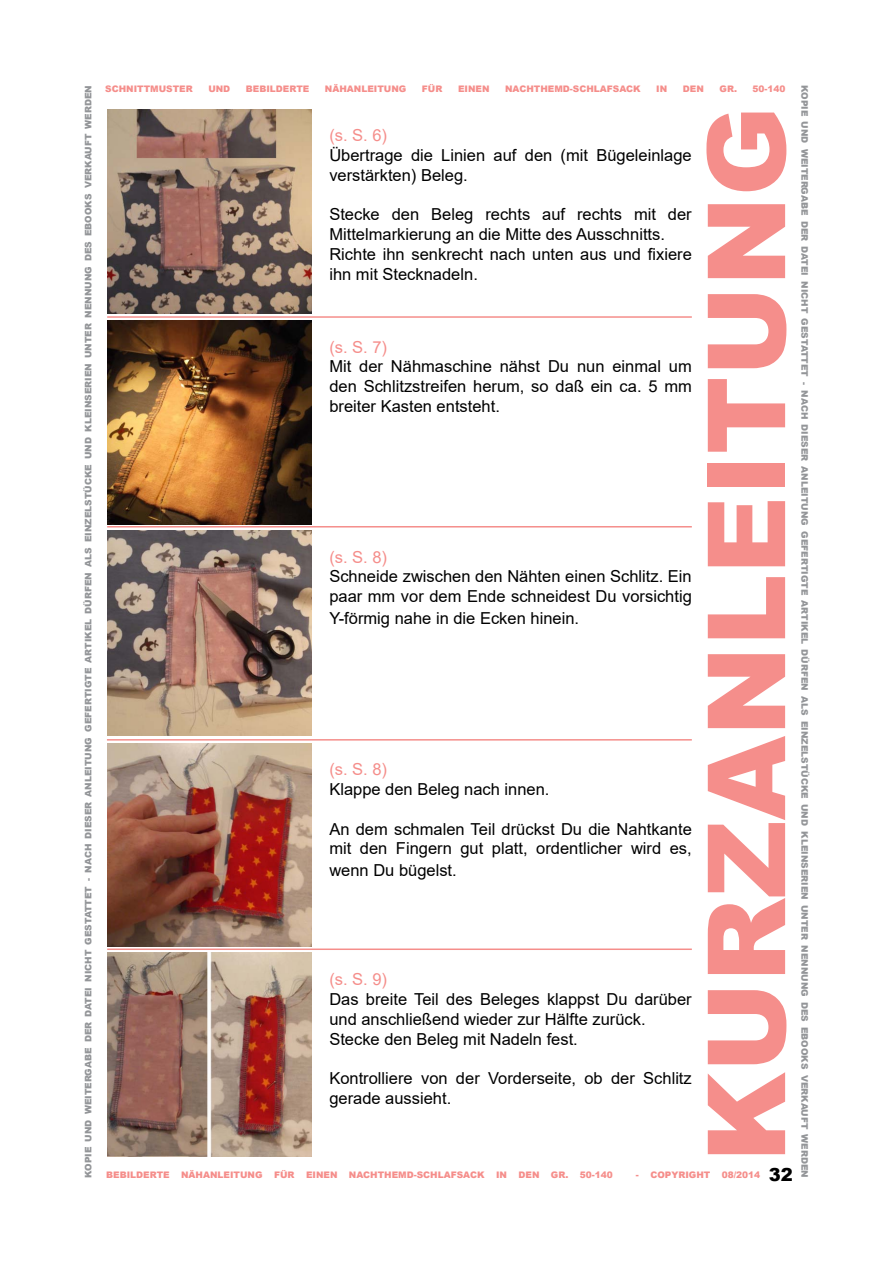
<style>
.page{position:relative;width:893px;height:1263px;background:#fff}
.page>*{position:absolute;margin:0;border:0;box-sizing:border-box;transform-origin:0 0}
.t1{font:900 108px "Arial";color:#f58e8b}
.t2{font:16.5px/19.8px "Arial";color:#000}
.t3{font:16.5px "Arial";color:#f58e8b}
.t4{font:900 9px "Arial";color:#939598}
.t5{font:900 9px "Arial";color:#f58e8b}
.s1{font-size:18px;color:#000}
</style>
<div class="page">
<img style="left:107px;top:109px;width:204px;height:205px">
<img style="left:107px;top:320px;width:204px;height:204px">
<img style="left:107px;top:531px;width:204px;height:205px">
<img style="left:107px;top:743px;width:204px;height:204px">
<img style="left:107px;top:952px;width:204px;height:204px">
<hr style="left:107px;top:316px;width:585px;height:2px;background:#f58e8b">
<hr style="left:107px;top:526px;width:585px;height:1px;background:#f58e8b">
<hr style="left:107px;top:739px;width:585px;height:1px;background:#f58e8b">
<hr style="left:107px;top:948px;width:585px;height:2px;background:#f58e8b">
<p class="t5" style="left:105px;top:82px;width:89px">SCHNITTMUSTER</p>
<p class="t5" style="left:208px;top:82px;width:23px">UND</p>
<p class="t5" style="left:246px;top:82px;width:65px">BEBILDERTE</p>
<p class="t5" style="left:325px;top:82px;width:83px">NÄHANLEITUNG</p>
<p class="t5" style="left:422px;top:82px;width:22px">FÜR</p>
<p class="t5" style="left:458px;top:82px;width:33px">EINEN</p>
<p class="t5" style="left:505px;top:82px;width:137px">NACHTHEMD-SCHLAFSACK</p>
<p class="t5" style="left:656px;top:82px;width:12px">IN</p>
<p class="t5" style="left:683px;top:82px;width:22px">DEN</p>
<p class="t5" style="left:719px;top:82px;width:68px">GR. 50-140</p>
<p class="t4" style="left:82px;top:1178px;width:1094px;rotate:-90deg">KOPIE UND WEITERGABE DER DATEI NICHT GESTATTET - NACH DIESER ANLEITUNG GEFERTIGTE ARTIKEL DÜRFEN ALS EINZELSTÜCKE UND KLEINSERIEN UNTER NENNUNG DES EBOOKS VERKAUFT WERDEN</p>
<p class="t4" style="left:811px;top:85px;width:1094px;rotate:90deg">KOPIE UND WEITERGABE DER DATEI NICHT GESTATTET - NACH DIESER ANLEITUNG GEFERTIGTE ARTIKEL DÜRFEN ALS EINZELSTÜCKE UND KLEINSERIEN UNTER NENNUNG DES EBOOKS VERKAUFT WERDEN</p>
<h1 class="t1" style="left:668px;top:1162px;width:1057px;rotate:-90deg">KURZANLEITUNG</h1>
<p class="t3" style="left:329px;top:124px;width:59px">(s. S. 6)</p>
<p class="t2" style="left:329px;top:145px;width:364px">Übertrage die Linien auf den (mit Bügeleinlage verstärkten) Beleg.</p>
<p class="t2" style="left:329px;top:204px;width:364px">Stecke den Beleg rechts auf rechts mit der Mittelmarkierung an die Mitte des Ausschnitts.<br>Richte ihn senkrecht nach unten aus und fixiere ihn mit Stecknadeln.</p>
<p class="t3" style="left:329px;top:335px;width:59px">(s. S. 7)</p>
<p class="t2" style="left:329px;top:357px;width:364px;text-align:justify">Mit der Nähmaschine nähst Du nun einmal um den Schlitzstreifen herum, so daß ein ca. 5 mm breiter Kasten entsteht.</p>
<p class="t3" style="left:329px;top:545px;width:59px">(s. S. 8)</p>
<p class="t2" style="left:329px;top:566px;width:364px">Schneide zwischen den Nähten einen Schlitz. Ein paar mm vor dem Ende schneidest Du vorsichtig</p>
<p class="t2" style="left:329px;top:608px;width:251px">Y-förmig nahe in die Ecken hinein.</p>
<p class="t3" style="left:329px;top:758px;width:59px">(s. S. 8)</p>
<p class="t2" style="left:329px;top:779px;width:222px">Klappe den Beleg nach innen.</p>
<p class="t2" style="left:329px;top:819px;width:364px">An dem schmalen Teil drückst Du die Nahtkante mit den Fingern gut platt, ordentlicher wird es,</p>
<p class="t2" style="left:329px;top:860px;width:129px">wenn Du bügelst.</p>
<p class="t3" style="left:329px;top:968px;width:59px">(s. S. 9)</p>
<p class="t2" style="left:329px;top:989px;width:364px">Das breite Teil des Beleges klappst Du darüber und anschließend wieder zur Hälfte zurück.<br>Stecke den Beleg mit Nadeln fest.</p>
<p class="t2" style="left:329px;top:1068px;width:364px">Kontrolliere von der Vorderseite, ob der Schlitz gerade aussieht.</p>
<p class="t5" style="left:106px;top:1168px;width:65px">BEBILDERTE</p>
<p class="t5" style="left:181px;top:1168px;width:83px">NÄHANLEITUNG</p>
<p class="t5" style="left:274px;top:1168px;width:22px">FÜR</p>
<p class="t5" style="left:306px;top:1168px;width:33px">EINEN</p>
<p class="t5" style="left:349px;top:1168px;width:137px">NACHTHEMD-SCHLAFSACK</p>
<p class="t5" style="left:496px;top:1168px;width:12px">IN</p>
<p class="t5" style="left:518px;top:1168px;width:22px">DEN</p>
<p class="t5" style="left:551px;top:1168px;width:63px">GR. 50-140</p>
<p class="t5" style="left:636px;top:1168px;width:76px">- COPYRIGHT</p>
<p class="t5" style="left:722px;top:1168px;width:73px">08/2014 <span class="s1">32</span></p>
</div>
